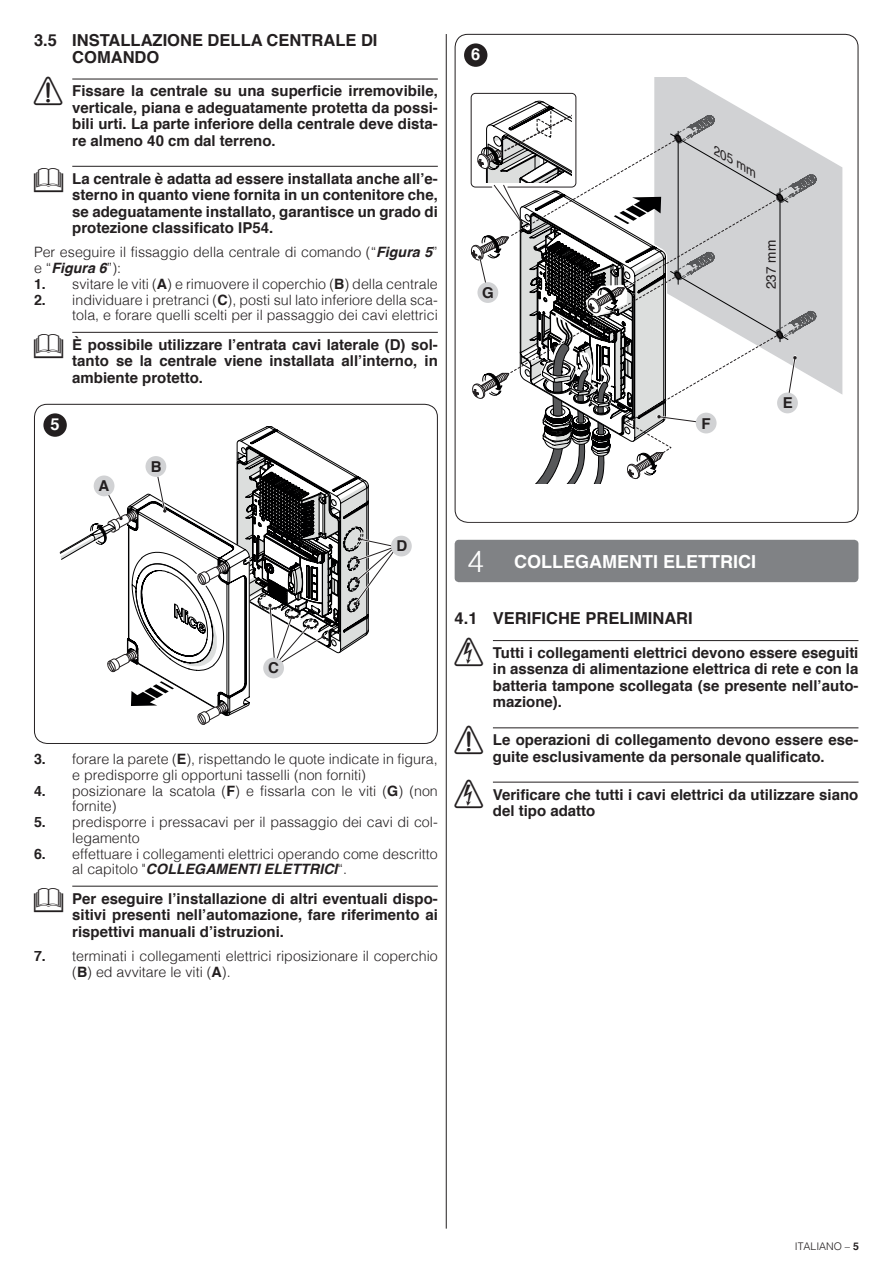
<style>
.page{position:relative;width:893px;height:1263px;background:#fff}
.page>*{position:absolute;margin:0;border:0;box-sizing:border-box;transform-origin:0 0}
.t1{font:700 18px "Helvetica";color:#fff}
.t2{font:700 16.5px/16.5px "Helvetica";color:#231f20}
.t3{font:700 16.5px "Helvetica";color:#fff}
.t4{font:700 15px/16.5px "Helvetica";color:#231f20;text-align:justify}
.t5{font:300 14.25px/15.8px "Helvetica";color:#231f20}
.t6{font:13.5px "Helvetica";color:#231f20}
.t7{font:italic 11.7px "Helvetica";color:#231f20;scale:1.15 1}
.t8{font:300 10.5px "Helvetica";color:#231f20}
.s1{font-family:"NICE Simboli";font-weight:400;font-size:28.5px}
.s2{font-weight:700;font-style:italic}
.s3{font-weight:700}
.s4{font-weight:300;font-size:30px}
</style>
<div class="page">
<hr style="left:72px;top:79px;width:366px;height:1px;background:#231f20">
<hr style="left:72px;top:166px;width:366px;height:1px;background:#231f20">
<hr style="left:72px;top:332px;width:366px;height:1px;background:#231f20">
<hr style="left:72px;top:886px;width:366px;height:1px;background:#231f20">
<div style="left:391px;top:536px;width:21px;height:20px;background:#d1d2d4;border-radius:50%"></div>
<svg style="left:59px;top:427px;width:338px;height:298px"></svg>
<div style="left:37px;top:408px;width:398px;height:335px;border:11px solid #fff;border-radius:7px"></div>
<div style="left:43px;top:413px;width:24px;height:24px;background:#231f20;border-radius:50%"></div>
<hr style="left:446px;top:34px;width:1px;height:1194px;background:#231f20">
<hr style="left:493px;top:640px;width:365px;height:1px;background:#231f20">
<hr style="left:493px;top:727px;width:365px;height:1px;background:#231f20">
<hr style="left:493px;top:782px;width:365px;height:1px;background:#231f20">
<svg style="left:470px;top:77px;width:373px;height:407px"></svg>
<div style="left:458px;top:40px;width:398px;height:482px;border:11px solid #fff;border-radius:7px"></div>
<div style="left:464px;top:44px;width:23px;height:23px;background:#231f20;border-radius:50%"></div>
<div style="left:455px;top:540px;width:403px;height:42px;background:#808285;border-radius:4px"></div>
<p class="t2" style="left:72px;top:33px;width:307px;text-indent:-38px">3.5 INSTALLAZIONE DELLA CENTRALE DI<br>COMANDO</p>
<p class="t4" style="left:72px;top:83px;width:367px;text-indent:-38px"><span class="s1">a</span> Fissare la centrale su una superficie irremovibile, verticale, piana e adeguatamente protetta da possi&shy;bili urti. La parte inferiore della centrale deve dista&shy;re almeno 40 cm dal terreno.</p>
<p class="t4" style="left:72px;top:170px;width:367px;text-indent:-38px"><span class="s1">l</span> La centrale è adatta ad essere installata anche all’e&shy;sterno in quanto viene fornita in un contenitore che, se adeguatamente installato, garantisce un grado di protezione classificato IP54.</p>
<p class="t5" style="left:34px;top:245px;width:405px">Per eseguire il fissaggio della centrale di comando (“<span class="s2">Figura 5</span>” e “<span class="s2">Figura 6</span>”):</p>
<p class="t5" style="left:34px;top:276px;width:405px"><span class="s3">1.</span> svitare le viti (<span class="s3">A</span>) e rimuovere il coperchio (<span class="s3">B</span>) della centrale</p>
<p class="t5" style="left:34px;top:292px;width:405px;text-align:right"><span class="s3">2.</span> individuare i pretranci (<span class="s3">C</span>), posti sul lato inferiore della sca&shy;tola, e forare quelli scelti per il passaggio dei cavi elettrici</p>
<p class="t4" style="left:72px;top:336px;width:367px;text-indent:-38px"><span class="s1">l</span> È possibile utilizzare l’entrata cavi laterale (D) sol&shy;tanto se la centrale viene installata all’interno, in ambiente protetto.</p>
<p class="t3" style="left:51px;top:418px;width:11px">5</p>
<p class="t4" style="left:98px;top:477px;width:12px">A</p>
<p class="t4" style="left:151px;top:458px;width:12px">B</p>
<p class="t3" style="left:471px;top:48px;width:11px">6</p>
<p class="t4" style="left:482px;top:284px;width:13px">G</p>
<p class="t7" style="left:719px;top:144px;width:44px;rotate:30deg">205 mm</p>
<p class="t6" style="left:763px;top:289px;width:50px;rotate:-90deg">237 mm</p>
<p class="t4" style="left:701px;top:415px;width:11px">F</p>
<p class="t4" style="left:783px;top:395px;width:12px">E</p>
<p class="t4" style="left:268px;top:660px;width:12px">C</p>
<p class="t4" style="left:397px;top:538px;width:12px">D</p>
<p class="t5" style="left:72px;top:751px;width:367px;text-indent:-38px"><span class="s3">3.</span> forare la parete (<span class="s3">E</span>), rispettando le quote indicate in figura, e predisporre gli opportuni tasselli (non forniti)</p>
<p class="t5" style="left:72px;top:783px;width:367px;text-indent:-38px"><span class="s3">4.</span> posizionare la scatola (<span class="s3">F</span>) e fissarla con le viti (<span class="s3">G</span>) (non fornite)</p>
<p class="t5" style="left:72px;top:814px;width:367px;text-indent:-38px"><span class="s3">5.</span> predisporre i pressacavi per il passaggio dei cavi di col&shy;legamento</p>
<p class="t5" style="left:72px;top:846px;width:367px;text-indent:-38px"><span class="s3">6.</span> effettuare i collegamenti elettrici operando come descritto al capitolo "<span class="s2">COLLEGAMENTI ELETTRICI</span>“.</p>
<p class="t4" style="left:72px;top:890px;width:367px;text-indent:-38px"><span class="s1">l</span> Per eseguire l’installazione di altri eventuali dispo&shy;sitivi presenti nell’automazione, fare riferimento ai rispettivi manuali d’istruzioni.</p>
<p class="t5" style="left:72px;top:948px;width:367px;text-indent:-38px"><span class="s3">7.</span> terminati i collegamenti elettrici riposizionare il coperchio (<span class="s3">B</span>) ed avvitare le viti (<span class="s3">A</span>).</p>
<p class="t1" style="left:467px;top:554px;width:290px"><span class="s4">4</span> COLLEGAMENTI ELETTRICI</p>
<p class="t2" style="left:455px;top:611px;width:240px">4.1 VERIFICHE PRELIMINARI</p>
<p class="t4" style="left:493px;top:646px;width:367px;text-indent:-38px"><span class="s1">f</span> Tutti i collegamenti elettrici devono essere eseguiti in assenza di alimentazione elettrica di rete e con la batteria tampone scollegata (se presente nell’auto&shy;mazione).</p>
<p class="t4" style="left:455px;top:733px;width:405px;text-align:center"><span class="s1">a</span> Le operazioni di collegamento devono essere ese&shy;guite esclusivamente da personale qualificato.</p>
<p class="t4" style="left:493px;top:786px;width:367px;text-indent:-38px"><span class="s1">f</span> Verificare che tutti i cavi elettrici da utilizzare siano del tipo adatto</p>
<p class="t8" style="left:795px;top:1240px;width:66px">ITALIANO – <span class="s3">5</span></p>
</div>
